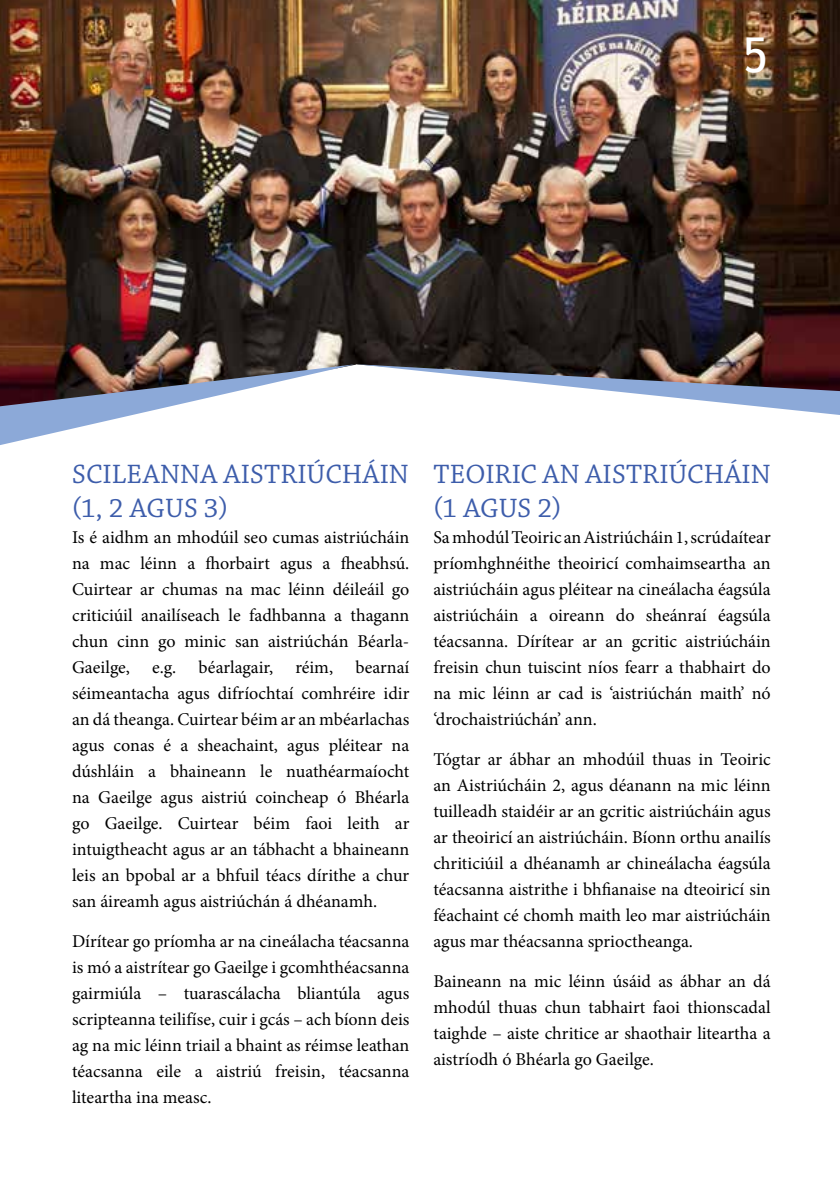
<style>
.page{position:relative;width:840px;height:1191px;background:#fff}
.page>*{position:absolute;margin:0;border:0;box-sizing:border-box;transform-origin:0 0}
.t1{font:48px "Trebuchet MS";color:#fff}
.t2{font:28px/33.6px "Chaparral Pro";letter-spacing:.005em;color:#3d5dab}
.t3{font:18px/26px "Minion Pro";letter-spacing:-.005em;color:#000;text-align:justify}
</style>
<div class="page">
<img style="left:0;top:0;width:839px;height:364px">
<svg style="left:0;top:364px;width:839px;height:81px"></svg>
<h1 class="t1" style="left:742px;top:27px;width:27px">5</h1>
<h2 class="t2" style="left:72px;top:458px;width:338px">SCILEANNA AISTRIÚCHÁIN (1, 2 AGUS 3)</h2>
<p class="t3" style="left:72px;top:524px;width:338px">Is é aidhm an mhodúil seo cumas aistriúcháin na mac léinn a fhorbairt agus a fheabhsú.<br>Cuirtear ar chumas na mac léinn déileáil go criticiúil anailíseach le fadhbanna a thagann chun cinn go minic san aistriúchán Béarla-Gaeilge, e.g. béarlagair, réim, bearnaí séimeantacha agus difríochtaí comhréire idir an dá theanga. Cuirtear béim ar an mbéarlachas agus conas é a sheachaint, agus pléitear na dúshláin a bhaineann le nuathéarmaíocht na Gaeilge agus aistriú coincheap ó Bhéarla go Gaeilge. Cuirtear béim faoi leith ar intuigtheacht agus ar an tábhacht a bhaineann leis an bpobal ar a bhfuil téacs dírithe a chur san áireamh agus aistriúchán á dhéanamh.</p>
<p class="t3" style="left:72px;top:928px;width:338px">Dírítear go príomha ar na cineálacha téacsanna is mó a aistrítear go Gaeilge i gcomhthéacsanna gairmiúla – tuarascálacha bliantúla agus scripteanna teilifíse, cuir i gcás – ach bíonn deis ag na mic léinn triail a bhaint as réimse leathan téacsanna eile a aistriú freisin, téacsanna liteartha ina measc.</p>
<h2 class="t2" style="left:433px;top:458px;width:338px">TEOIRIC AN AISTRIÚCHÁIN (1 AGUS 2)</h2>
<p class="t3" style="left:433px;top:524px;width:338px">Sa mhodúl Teoiric an Aistriúcháin 1, scrúdaítear príomhghnéithe theoiricí comhaimseartha an aistriúcháin agus pléitear na cineálacha éagsúla aistriúcháin a oireann do sheánraí éagsúla téacsanna. Dírítear ar an gcritic aistriúcháin freisin chun tuiscint níos fearr a thabhairt do na mic léinn ar cad is ‘aistriúchán maith’ nó ‘drochaistriúchán’ ann.</p>
<p class="t3" style="left:433px;top:746px;width:338px">Tógtar ar ábhar an mhodúil thuas in Teoiric an Aistriúcháin 2, agus déanann na mic léinn tuilleadh staidéir ar an gcritic aistriúcháin agus ar theoiricí an aistriúcháin. Bíonn orthu anailís chriticiúil a dhéanamh ar chineálacha éagsúla téacsanna aistrithe i bhfianaise na dteoiricí sin féachaint cé chomh maith leo mar aistriúcháin agus mar théacsanna sprioctheanga.</p>
<p class="t3" style="left:433px;top:968px;width:338px">Baineann na mic léinn úsáid as ábhar an dá mhodúl thuas chun tabhairt faoi thionscadal taighde – aiste chritice ar shaothair liteartha a aistríodh ó Bhéarla go Gaeilge.</p>
</div>
